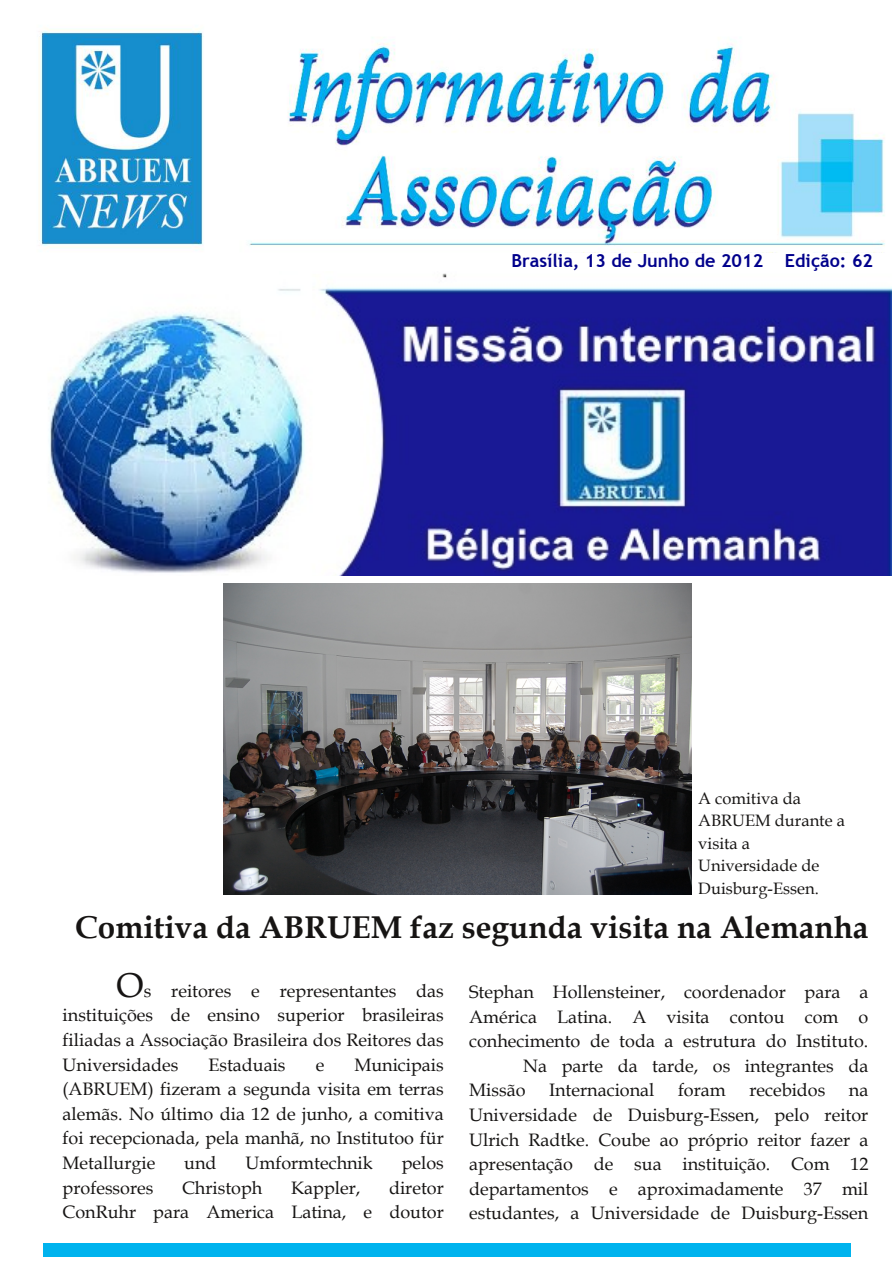
<style>
.page{position:relative;width:893px;height:1263px;background:#fff}
.page>*{position:absolute;margin:0;border:0;box-sizing:border-box;transform-origin:0 0}
.t1{font:700 31.5px "Book Antiqua";color:#161413}
.t2{font:18px/24.6px "Book Antiqua";color:#161413;text-align:justify}
.t3{font:700 18px "Trebuchet MS";color:#00008b}
.t4{font:16.5px/22.5px "Book Antiqua";color:#161413}
.s1{font-size:34.5px}
</style>
<div class="page">
<img style="left:39px;top:29px;width:853px;height:546px">
<div style="left:536px;top:254px;width:352px;height:32px;background:#fff"></div>
<div style="left:44px;top:1244px;width:806px;height:13px;background:#00b3ee"></div>
<img style="left:224px;top:583px;width:467px;height:311px">
<p class="t3" style="left:512px;top:250px;width:363px">Brasília, 13 de Junho de 2012 Edição: 62</p>
<p class="t4" style="left:698px;top:787px;width:148px">A comitiva da<br>ABRUEM durante a visita a<br>Universidade de<br>Duisburg-Essen.</p>
<h1 class="t1" style="left:75px;top:909px;width:795px">Comitiva da ABRUEM faz segunda visita na Alemanha</h1>
<p class="t2" style="left:63px;top:978px;width:383px;text-indent:54px"><span class="s1">O</span>s reitores e representantes das instituições de ensino superior brasileiras filiadas a Associação Brasileira dos Reitores das Universidades</p>
<p class="t2" style="left:469px;top:979px;width:401px">Stephan Hollensteiner, coordenador para a</p>
<p class="t2" style="left:469px;top:1004px;width:401px">América Latina. A visita contou com o</p>
<p class="t2" style="left:469px;top:1029px;width:401px">conhecimento de toda a estrutura do Instituto.</p>
<p class="t2" style="left:523px;top:1053px;width:347px">Na parte da tarde, os integrantes da</p>
<p class="t2" style="left:469px;top:1078px;width:58px">Missão</p>
<p class="t2" style="left:549px;top:1078px;width:107px">Internacional</p>
<p class="t2" style="left:678px;top:1078px;width:49px">foram</p>
<p class="t2" style="left:749px;top:1078px;width:77px">recebidos</p>
<p class="t2" style="left:208px;top:1052px;width:79px">Estaduais</p>
<p class="t2" style="left:316px;top:1052px;width:10px">e</p>
<p class="t2" style="left:63px;top:1052px;width:383px;text-indent:292px">Municipais (ABRUEM) fizeram a segunda visita em terras alemãs. No último dia 12 de junho, a comitiva foi recepcionada, pela manhã, no Institutoo für Metallurgie</p>
<p class="t2" style="left:469px;top:1078px;width:401px;text-indent:380px">na Universidade de Duisburg-Essen, pelo reitor Ulrich Radtke. Coube ao próprio reitor fazer a apresentação de sua instituição. Com 12 departamentos e aproximadamente 37 mil estudantes, a Universidade de Duisburg-Essen</p>
<p class="t2" style="left:184px;top:1150px;width:34px">und</p>
<p class="t2" style="left:245px;top:1150px;width:129px">Umformtechnik</p>
<p class="t2" style="left:402px;top:1150px;width:44px">pelos</p>
<p class="t2" style="left:63px;top:1175px;width:92px">professores</p>
<p class="t2" style="left:182px;top:1175px;width:82px">Christoph</p>
<p class="t2" style="left:291px;top:1175px;width:71px">Kappler,</p>
<p class="t2" style="left:63px;top:1175px;width:383px;text-align:right">diretor<br>ConRuhr para America Latina, e doutor</p>
</div>
